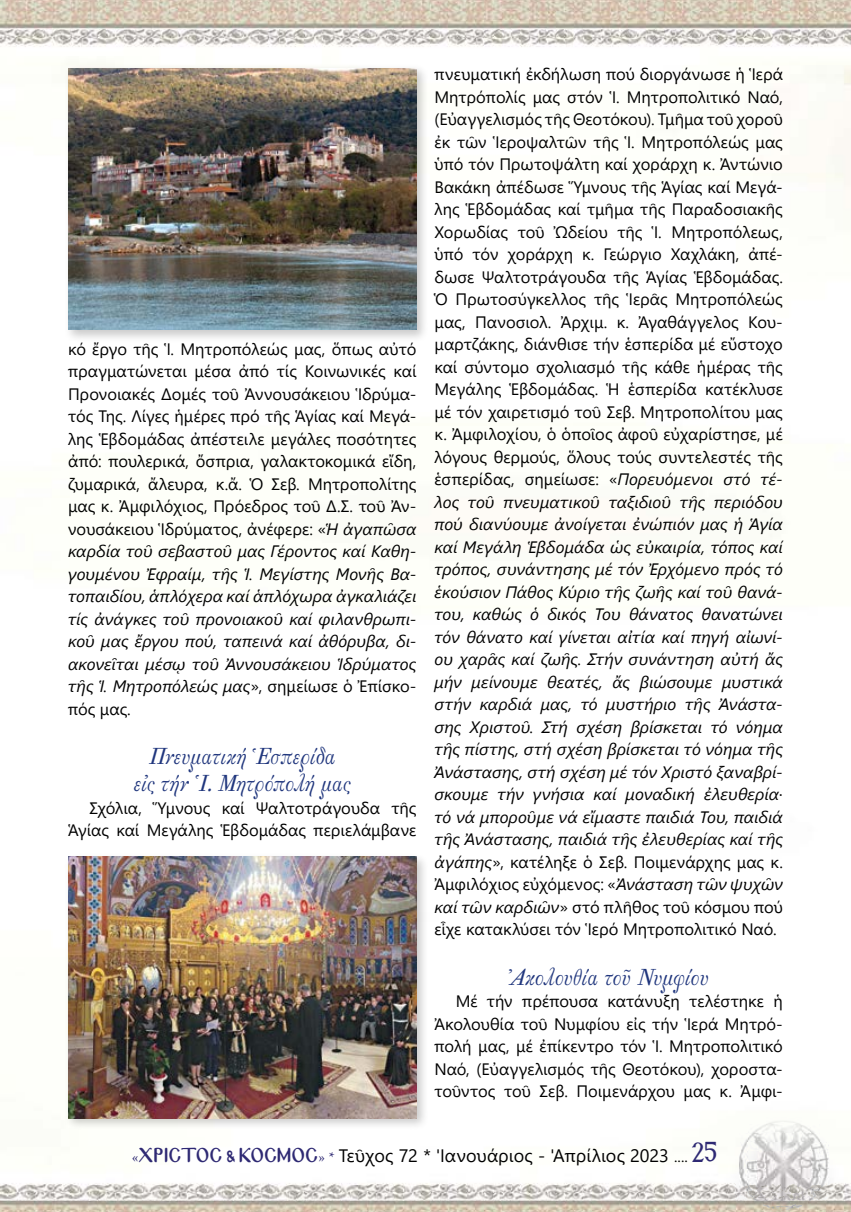
<style>
.page{position:relative;width:851px;height:1212px;background:#fff}
.page>*{position:absolute;margin:0;border:0;box-sizing:border-box;transform-origin:0 0}
.t1{font:24.75px/27px "GFS Solomos";letter-spacing:.005em;color:#20367d;text-align:center;scale:.91 1}
.t2{font:18px "Segoe UI";color:#000}
.t3{font:16.5px/22.5px "Segoe UI";color:#000;text-align:justify}
.s1{font-style:italic}
.s2{font-family:"GFS Bodoni"}
.s3{font-family:"Minion Pro";font-size:15px;color:#2e2973}
.s4{font-family:"Mg Byzantine UC Pol Normal";font-size:17.55px;color:#2e2973}
.s5{font-family:"Minion Pro";font-size:15px}
.s6{font-family:"Ag Symeon UC";font-size:30px;color:#2e2973}
</style>
<div class="page">
<img style="left:0;top:0;width:850px;height:543px">
<img style="left:0;top:1120px;width:850px;height:92px">
<div style="left:64px;top:852px;width:364px;height:278px;background:#000;opacity:.21"></div>
<img style="left:68px;top:857px;width:348px;height:261px">
<div style="left:64px;top:64px;width:364px;height:279px;background:#000;opacity:.21"></div>
<img style="left:68px;top:68px;width:348px;height:262px">
<p class="t3" style="left:68px;top:336px;width:350px">κό ἔργο τῆς Ἱ. Μητροπόλεώς μας, ὅπως αὐτό πραγματώνεται μέσα ἀπό τίς Κοινωνικές καί Προνοιακές Δομές τοῦ Ἀννουσάκειου Ἱδρύμα&shy;τός Της. Λίγες ἡμέρες πρό τῆς Ἁγίας καί Μεγά&shy;λης Ἑβδομάδας ἀπέστειλε μεγάλες ποσότητες ἀπό: πουλερικά, ὄσπρια, γαλακτοκομικά εἴδη, ζυμαρικά, ἄλευρα, κ.ἄ. Ὁ Σεβ. Μητροπολίτης μας κ. Ἀμφιλόχιος, Πρόεδρος τοῦ Δ.Σ. τοῦ Ἀν&shy;νουσάκειου Ἱδρύματος, ἀνέφερε: «<span class="s1">Ἡ ἀγαπῶσα καρδία τοῦ σεβαστοῦ μας Γέροντος καί Καθη&shy;γουμένου Ἐφραίμ, τῆς Ἱ. Μεγίστης Μονῆς Βα&shy;τοπαιδίου, ἁπλόχερα καί ἁπλόχωρα ἀγκαλιάζει τίς ἀνάγκες τοῦ προνοιακοῦ καί φιλανθρωπι&shy;κοῦ μας ἔργου πού, ταπεινά καί ἀθόρυβα, δι&shy;ακονεῖται μέσῳ τοῦ Ἀννουσάκειου Ἱδρύματος τῆς Ἱ. Μητροπόλεώς μας</span>», σημείωσε ὁ Ἐπίσκο&shy;πός μας.</p>
<h1 class="t1" style="left:134px;top:745px;width:240px">Πνευματική Ἑσπερίδα<br>εἰς τήν Ἱ. Μητρόπολή μας</h1>
<p class="t3" style="left:68px;top:795px;width:350px;text-align:right">Σχόλια, Ὕμνους καί Ψαλτοτράγουδα τῆς<br>Ἁγίας καί Μεγάλης Ἑβδομάδας περιελάμβανε</p>
<p class="t3" style="left:434px;top:61px;width:350px">πνευματική ἐκδήλωση πού διοργάνωσε ἡ Ἱερά Μητρόπολίς μας στόν Ἱ. Μητροπολιτικό Ναό, (Εὐαγγελισμός τῆς Θεοτόκου). Τμῆμα τοῦ χοροῦ ἐκ τῶν Ἱεροψαλτῶν τῆς Ἱ. Μητροπόλεώς μας ὑπό τόν Πρωτοψάλτη καί χοράρχη κ. Ἀντώνιο Βακάκη ἀπέδωσε Ὕμνους τῆς Ἁγίας καί Μεγά&shy;λης Ἑβδομάδας καί τμῆμα τῆς Παραδοσιακῆς Χορωδίας τοῦ Ὠδείου τῆς Ἱ. Μητροπόλεως, ὑπό τόν χοράρχη κ. Γεώργιο Χαχλάκη, ἀπέ&shy;δωσε Ψαλτοτράγουδα τῆς Ἁγίας Ἑβδομάδας.<br>Ὁ Πρωτοσύγκελλος τῆς Ἱερᾶς Μητροπόλεώς μας, Πανοσιολ. Ἀρχιμ. κ. Ἀγαθάγγελος Κου&shy;μαρτζάκης, διάνθισε τήν ἑσπερίδα μέ εὔστοχο καί σύντομο σχολιασμό τῆς κάθε ἡμέρας τῆς Μεγάλης Ἑβδομάδας. Ἡ ἑσπερίδα κατέκλυσε μέ τόν χαιρετισμό τοῦ Σεβ. Μητροπολίτου μας κ. Ἀμφιλοχίου, ὁ ὁποῖος ἀφοῦ εὐχαρίστησε, μέ λόγους θερμούς, ὅλους τούς συντελεστές τῆς ἑσπερίδας, σημείωσε: «<span class="s1">Πορευόμενοι στό τέ&shy;λος τοῦ πνευματικοῦ ταξιδιοῦ τῆς περιόδου πού διανύουμε ἀνοίγεται ἐνώπιόν μας ἡ Ἁγία καί Μεγάλη Ἑβδομάδα ὡς εὐκαιρία, τόπος καί τρόπος, συνάντησης μέ τόν Ἐρχόμενο πρός τό ἑκούσιον Πάθος Κύριο τῆς ζωῆς καί τοῦ θανά&shy;του, καθώς ὁ δικός Του θάνατος θανατώνει τόν θάνατο καί γίνεται αἰτία καί πηγή αἰωνί&shy;ου χαρᾶς καί ζωῆς. Στήν συνάντηση αὐτή ἄς μήν μείνουμε θεατές, ἄς βιώσουμε μυστικά στήν καρδιά μας, τό μυστήριο τῆς Ἀνάστα&shy;σης Χριστοῦ. Στή σχέση βρίσκεται τό νόημα τῆς πίστης, στή σχέση βρίσκεται τό νόημα τῆς Ἀνάστασης, στή σχέση μέ τόν Χριστό ξαναβρί&shy;σκουμε τήν γνήσια καί μοναδική ἐλευθερία</span><span class="s2">· </span><span class="s1">τό νά μποροῦμε νά εἴμαστε παιδιά Του, παιδιά τῆς Ἀνάστασης, παιδιά τῆς ἐλευθερίας καί τῆς ἀγάπης</span>», κατέληξε ὁ Σεβ. Ποιμενάρχης μας κ.<br>Ἀμφιλόχιος εὐχόμενος: «<span class="s1">Ἀνάσταση τῶν ψυχῶν καί τῶν καρδιῶν</span>» στό πλῆθος τοῦ κόσμου πού εἶχε κατακλύσει τόν Ἱερό Μητροπολιτικό Ναό.</p>
<h1 class="t1" style="left:508px;top:965px;width:221px">Ἀκολουθία τοῦ Νυμφίου</h1>
<p class="t3" style="left:434px;top:988px;width:350px;text-indent:21px">Μέ τήν πρέπουσα κατάνυξη τελέστηκε ἡ Ἀκολουθία τοῦ Νυμφίου εἰς τήν Ἱερά Μητρό&shy;πολή μας, μέ ἐπίκεντρο τόν Ἱ. Μητροπολιτικό Ναό, (Εὐαγγελισμός τῆς Θεοτόκου), χοροστα&shy;τοῦντος τοῦ Σεβ. Ποιμενάρχου μας κ. Ἀμφι-</p>
<p class="t2" style="left:132px;top:1139px;width:586px"><span class="s3">«</span><span class="s4">ΧΡΙΣΤΟΣ &amp; ΚΟΣΜΟΣ</span><span class="s3">» *</span> Τεῦχος 72 * 'Ιανουάριος - 'Απρίλιος 2023 <span class="s5">....</span> <span class="s6">25</span></p>
</div>
